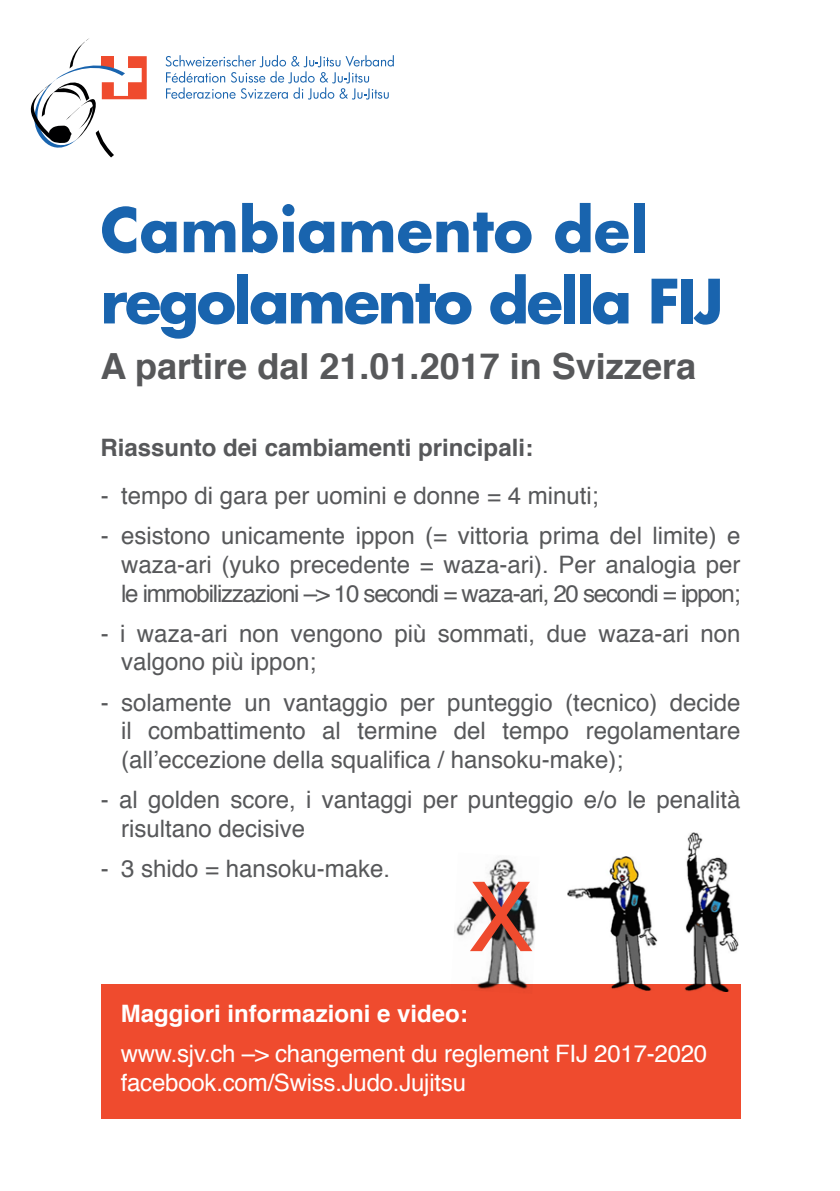
<style>
.page{position:relative;width:840px;height:1191px;background:#fff}
.page>*{position:absolute;margin:0;border:0;box-sizing:border-box;transform-origin:0 0}
.t1{font:300 160px "Futura BT";color:#ef4b2e}
.t2{font:700 59.4px "Futura Std";letter-spacing:-.04em;color:#1964ae}
.t3{font:700 59.4px "Futura Std";color:#1964ae}
.t4{font:700 36px "Helvetica";color:#57585a}
.t5{font:24px/28.8px "Helvetica";color:#57585a;text-align:justify}
.t6{font:24px/28.8px "Helvetica";letter-spacing:-.01em;color:#fff}
.t7{font:700 24px "Helvetica";color:#57585a}
.t8{font:700 24px "Helvetica";color:#fff}
</style>
<div class="page">
<div style="left:101px;top:984px;width:639px;height:135px;background:#ef4b2e"></div>
<svg style="left:30px;top:38px;width:117px;height:120px"></svg>
<svg style="left:165px;top:55px;width:228px;height:45px"></svg>
<img style="left:454px;top:859px;width:82px;height:130px">
<img style="left:567px;top:857px;width:90px;height:133px">
<img style="left:684px;top:832px;width:53px;height:159px">
<p class="t3" style="left:100px;top:190px;width:548px">Cambiamento del</p>
<p class="t2" style="left:100px;top:262px;width:624px">regolamento della FIJ</p>
<p class="t4" style="left:100px;top:337px;width:597px">A partire dal 21.01.2017 in Svizzera</p>
<p class="t7" style="left:100px;top:428px;width:434px">Riassunto dei cambiamenti principali:</p>
<p class="t5" style="left:101px;top:481px;width:499px">- tempo di gara per uomini e donne = 4 minuti;</p>
<p class="t5" style="left:121px;top:522px;width:620px;text-indent:-20px">- esistono unicamente ippon (= vittoria prima del limite) e waza-ari (yuko precedente = waza-ari). Per analogia per le immobilizzazioni –&gt; 10 secondi = waza-ari, 20 secondi = ippon;</p>
<p class="t5" style="left:121px;top:619px;width:620px;text-indent:-20px">- i waza-ari non vengono più sommati, due waza-ari non valgono più ippon;</p>
<p class="t5" style="left:121px;top:688px;width:620px;text-indent:-20px">- solamente un vantaggio per punteggio (tecnico) decide il combattimento al termine del tempo regolamentare (all’eccezione della squalifica / hansoku-make);</p>
<p class="t5" style="left:121px;top:786px;width:620px;text-indent:-20px">- al golden score, i vantaggi per punteggio e/o le penalità risultano decisive</p>
<p class="t5" style="left:101px;top:855px;width:291px">- 3 shido = hansoku-make.</p>
<p class="t1" style="left:469px;top:797px;width:65px">x</p>
<p class="t8" style="left:121px;top:994px;width:348px">Maggiori informazioni e video:</p>
<p class="t6" style="left:121px;top:1040px;width:587px">www.sjv.ch –&gt; changement du reglement FIJ 2017-2020 facebook.com/Swiss.Judo.Jujitsu</p>
</div>
